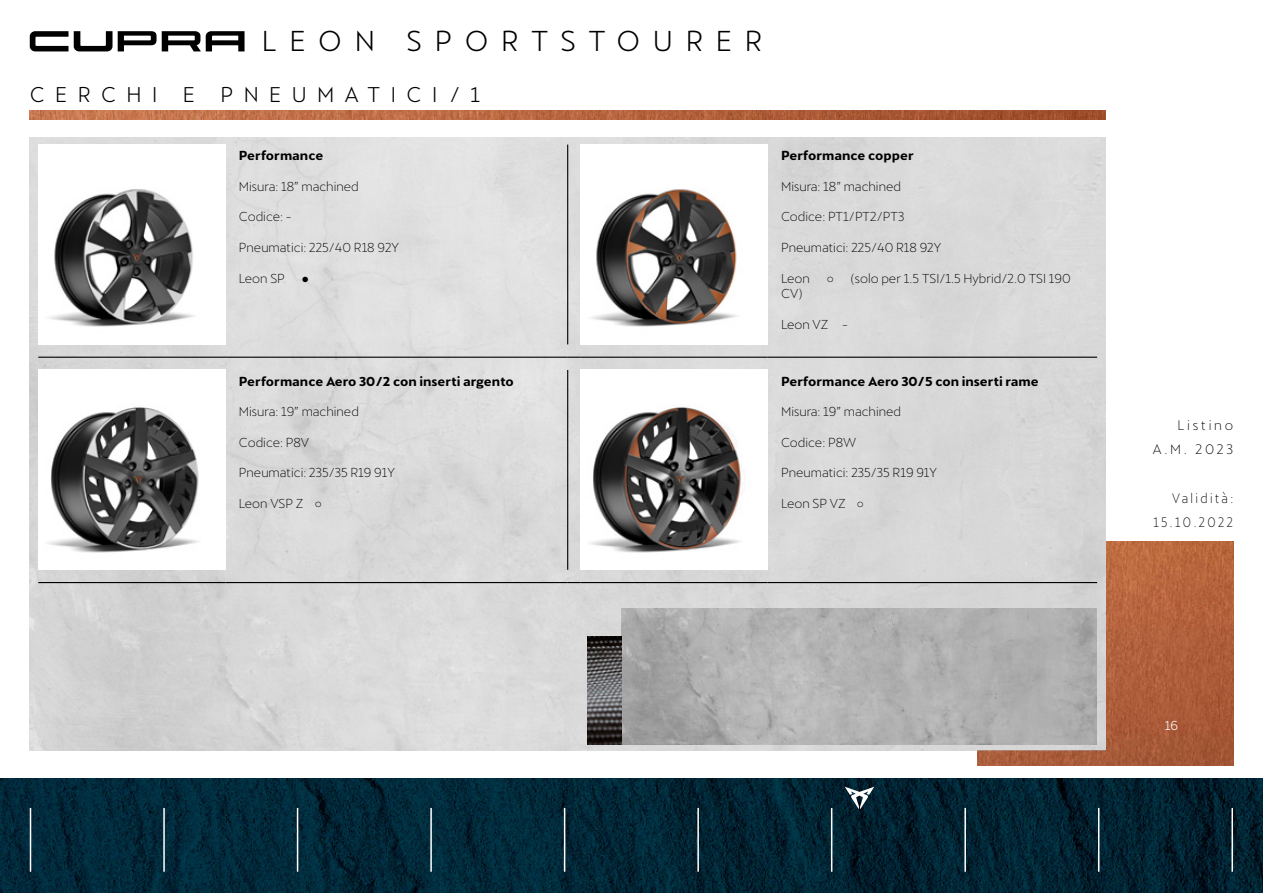
<style>
.page{position:relative;width:1263px;height:893px;background:#fff}
.page>*{position:absolute;margin:0;border:0;box-sizing:border-box;transform-origin:0 0}
.t1{font:28.35px "Cupra";letter-spacing:.45em;color:#000}
.t2{font:21px "Cupra";letter-spacing:.5em;color:#000}
.t3{font:300 13.5px/24px "Cupra";letter-spacing:.2em;color:#000;text-align:right;scale:.9 1}
.t4{font:300 13.5px/24px "Cupra";letter-spacing:.2em;color:#000;text-align:right}
.t5{font:300 12.75px "Cupra";color:#000}
.t6{font:700 12.75px "Cupra";color:#000}
.t7{font:12.75px "Cupra";color:#fff}
.t8{font:12.75px "Arial";color:#000}
.s1{font-family:"Arial";font-weight:400}
</style>
<div class="page">
<img style="left:977px;top:542px;width:256px;height:223px">
<img style="left:30px;top:111px;width:1076px;height:8px">
<img style="left:30px;top:138px;width:1076px;height:612px">
<img style="left:622px;top:608px;width:474px;height:136px">
<img style="left:587px;top:636px;width:35px;height:108px">
<img style="left:0;top:778px;width:1263px;height:115px">
<hr style="left:30px;top:808px;width:1px;height:64px;background:#fff">
<hr style="left:163px;top:808px;width:2px;height:64px;background:#fff">
<hr style="left:297px;top:808px;width:1px;height:64px;background:#fff">
<hr style="left:430px;top:808px;width:2px;height:64px;background:#fff">
<hr style="left:564px;top:808px;width:1px;height:64px;background:#fff">
<hr style="left:697px;top:808px;width:2px;height:64px;background:#fff">
<hr style="left:831px;top:808px;width:1px;height:64px;background:#fff">
<hr style="left:964px;top:808px;width:2px;height:64px;background:#fff">
<hr style="left:1098px;top:808px;width:1px;height:64px;background:#fff">
<hr style="left:1231px;top:808px;width:2px;height:64px;background:#fff">
<svg style="left:845px;top:787px;width:29px;height:22px"></svg>
<svg style="left:30px;top:31px;width:215px;height:20px"></svg>
<hr style="left:567px;top:145px;width:1px;height:199px;background:#000">
<hr style="left:38px;top:357px;width:187px;height:1px;background:#000">
<hr style="left:225px;top:357px;width:330px;height:1px;background:#000">
<svg style="left:555px;top:357px;width:25px;height:1px"></svg>
<hr style="left:580px;top:357px;width:187px;height:1px;background:#000">
<hr style="left:767px;top:357px;width:330px;height:1px;background:#000">
<hr style="left:567px;top:370px;width:1px;height:200px;background:#000">
<hr style="left:38px;top:582px;width:187px;height:1px;background:#000">
<hr style="left:225px;top:582px;width:330px;height:1px;background:#000">
<svg style="left:555px;top:582px;width:25px;height:1px"></svg>
<hr style="left:580px;top:582px;width:187px;height:1px;background:#000">
<hr style="left:767px;top:582px;width:330px;height:1px;background:#000">
<img style="left:38px;top:145px;width:187px;height:199px">
<img style="left:580px;top:145px;width:187px;height:199px">
<img style="left:38px;top:370px;width:187px;height:200px">
<img style="left:580px;top:370px;width:187px;height:200px">
<h1 class="t1" style="left:262px;top:16px;width:502px">LEON SPORTSTOURER</h1>
<h2 class="t2" style="left:30px;top:76px;width:452px">CERCHI E PNEUMATICI/1</h2>
<p class="t6" style="left:239px;top:148px;width:86px">Performance</p>
<p class="t5" style="left:239px;top:175px;width:121px">Misura: 18” machined</p>
<p class="t5" style="left:239px;top:206px;width:54px">Codice: -</p>
<p class="t5" style="left:239px;top:236px;width:162px">Pneumatici: 225/40 R18 92Y</p>
<p class="t5" style="left:239px;top:267px;width:48px">Leon SP</p>
<p class="t8" style="left:301px;top:271px;width:9px">●</p>
<p class="t6" style="left:239px;top:374px;width:276px">Performance Aero 30/2 con inserti argento</p>
<p class="t5" style="left:239px;top:400px;width:122px">Misura: 19” machined</p>
<p class="t5" style="left:239px;top:431px;width:72px">Codice: P8V</p>
<p class="t5" style="left:239px;top:461px;width:157px">Pneumatici: 235/35 R19 91Y</p>
<p class="t5" style="left:239px;top:492px;width:85px">Leon VSP Z <span class="s1">○</span></p>
<p class="t6" style="left:781px;top:148px;width:134px">Performance copper</p>
<p class="t5" style="left:781px;top:175px;width:121px">Misura: 18” machined</p>
<p class="t5" style="left:781px;top:206px;width:125px">Codice: PT1/PT2/PT3</p>
<p class="t5" style="left:781px;top:236px;width:162px">Pneumatici: 225/40 R18 92Y</p>
<p class="t5" style="left:781px;top:267px;width:30px">Leon</p>
<p class="t5" style="left:826px;top:267px;width:246px"><span class="s1">○</span> (solo per 1.5 TSI/1.5 Hybrid/2.0 TSI 190</p>
<p class="t5" style="left:781px;top:282px;width:23px">CV)</p>
<p class="t5" style="left:781px;top:313px;width:68px">Leon VZ -</p>
<p class="t6" style="left:781px;top:374px;width:259px">Performance Aero 30/5 con inserti rame</p>
<p class="t5" style="left:781px;top:400px;width:122px">Misura: 19” machined</p>
<p class="t5" style="left:781px;top:431px;width:77px">Codice: P8W</p>
<p class="t5" style="left:781px;top:461px;width:157px">Pneumatici: 235/35 R19 91Y</p>
<p class="t5" style="left:781px;top:492px;width:85px">Leon SP VZ <span class="s1">○</span></p>
<p class="t4" style="left:1153px;top:411px;width:82px">Listino<br>A.M. 2023</p>
<p class="t3" style="left:1153px;top:484px;width:90px">Validità:<br>15.10.2022</p>
<p class="t7" style="left:1165px;top:714px;width:15px">16</p>
</div>
